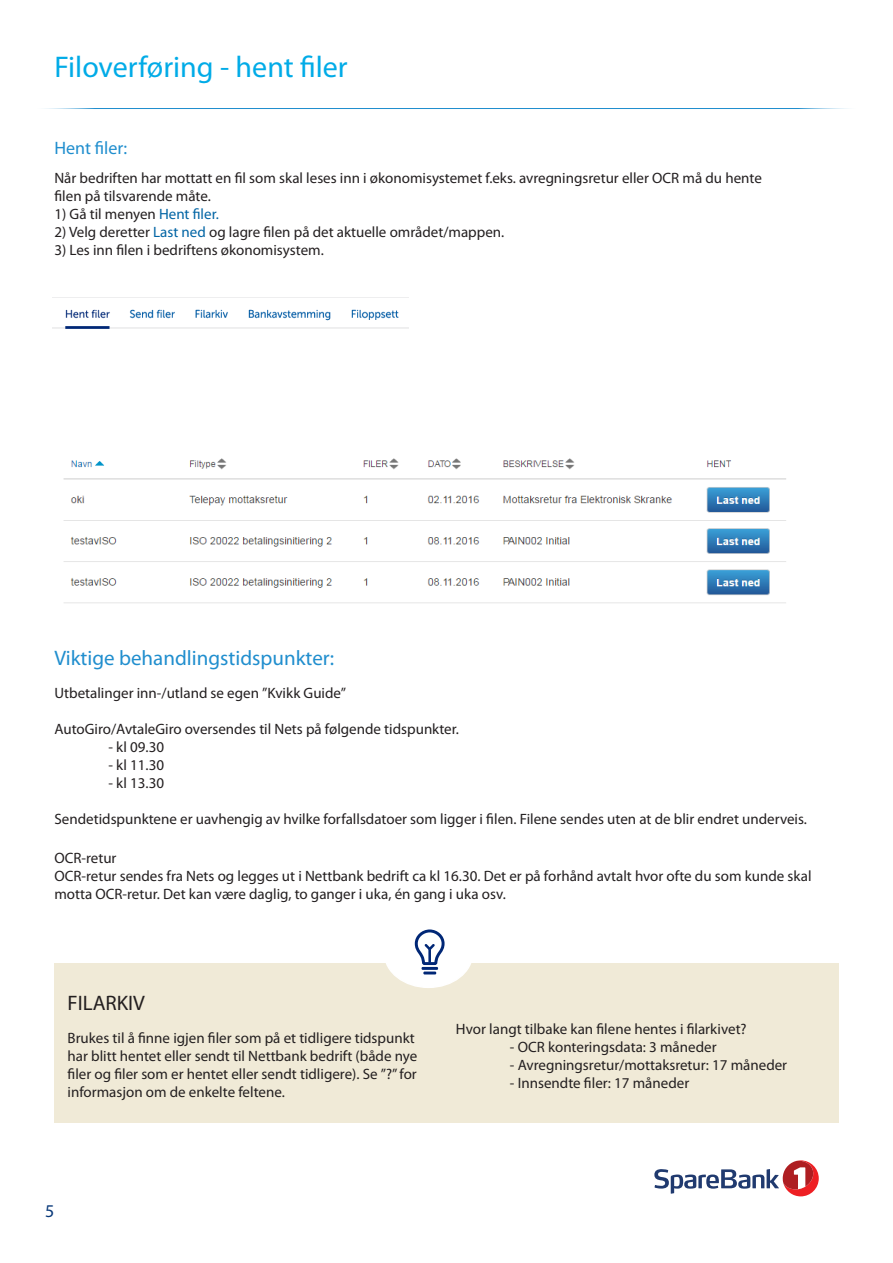
<style>
.page{position:relative;width:893px;height:1263px;background:#fff}
.page>*{position:absolute;margin:0;border:0;box-sizing:border-box;transform-origin:0 0}
.Titler{font:30px "Myriad Pro";color:#00abe7}
.Brødtekst{font:21px "Myriad Pro";color:#208ece}
.Brødtekst-2{font:21px "Myriad Pro";color:#231f20}
.Brødtekst-3{font:18px "Myriad Pro";color:#208ece}
.t1{font:18px "Myriad Pro";color:#083879}
.Brødtekst-4{font:15px/18px "Myriad Pro";color:#231f20}
.s1{color:#0064a4}
</style>
<div class="page">
<img style="left:63px;top:458px;width:723px;height:145px">
<svg style="left:654px;top:1160px;width:165px;height:37px"></svg>
<img style="left:52px;top:297px;width:357px;height:32px">
<div style="left:54px;top:963px;width:785px;height:160px;background:#f0ead7"></div>
<div style="left:385px;top:919px;width:87px;height:68px;background:#fff;border-radius:50%"></div>
<div style="left:384px;top:919px;width:89px;height:69px;border:2px solid #fff;border-radius:50%"></div>
<hr style="left:422px;top:967px;width:16px;height:3px;background:#002776">
<svg style="left:423px;top:971px;width:13px;height:3px"></svg>
<svg style="left:415px;top:930px;width:30px;height:35px"></svg>
<hr style="left:31px;top:108px;width:831px;height:1px;background:#208ece">
<p class="Titler" style="left:54px;top:48px;width:295px">Filoverføring - hent filer</p>
<p class="Brødtekst-3" style="left:54px;top:137px;width:74px">Hent filer:</p>
<p class="Brødtekst-4" style="left:54px;top:169px;width:709px">Når bedriften har mottatt en fil som skal leses inn i økonomisystemet f.eks. avregningsretur eller OCR må du hente filen på tilsvarende måte.</p>
<p class="Brødtekst-4" style="left:54px;top:205px;width:166px">1) Gå til menyen <span class="s1">Hent filer.</span></p>
<p class="Brødtekst-4" style="left:54px;top:223px;width:451px">2) Velg deretter <span class="s1">Last ned</span> og lagre filen på det aktuelle området/mappen.</p>
<p class="Brødtekst-4" style="left:54px;top:241px;width:271px">3) Les inn filen i bedriftens økonomisystem.</p>
<p class="Brødtekst" style="left:54px;top:645px;width:281px">Viktige behandlingstidspunkter:</p>
<p class="Brødtekst-4" style="left:54px;top:683px;width:293px">Utbetalinger inn-/utland se egen ”Kvikk Guide”</p>
<p class="Brødtekst-4" style="left:54px;top:719px;width:406px">AutoGiro/AvtaleGiro oversendes til Nets på følgende tidspunkter.</p>
<p class="Brødtekst-4" style="left:108px;top:737px;width:57px">- kl 09.30</p>
<p class="Brødtekst-4" style="left:108px;top:755px;width:57px">- kl 11.30</p>
<p class="Brødtekst-4" style="left:108px;top:773px;width:57px">- kl 13.30</p>
<p class="Brødtekst-4" style="left:54px;top:809px;width:754px">Sendetidspunktene er uavhengig av hvilke forfallsdatoer som ligger i filen. Filene sendes uten at de blir endret underveis.</p>
<p class="Brødtekst-4" style="left:54px;top:849px;width:64px">OCR-retur</p>
<p class="Brødtekst-4" style="left:54px;top:867px;width:759px">OCR-retur sendes fra Nets og legges ut i Nettbank bedrift ca kl 16.30. Det er på forhånd avtalt hvor ofte du som kunde skal motta OCR-retur. Det kan være daglig, to ganger i uka, én gang i uka osv.</p>
<p class="Brødtekst-2" style="left:68px;top:990px;width:79px">FILARKIV</p>
<p class="Brødtekst-4" style="left:68px;top:1028px;width:351px">Brukes til å finne igjen filer som på et tidligere tidspunkt har blitt hentet eller sendt til Nettbank bedrift (både nye filer og filer som er hentet eller sendt tidligere). Se ”?” for informasjon om de enkelte feltene.</p>
<p class="Brødtekst-4" style="left:456px;top:1020px;width:292px">Hvor langt tilbake kan filene hentes i filarkivet?</p>
<p class="Brødtekst-4" style="left:510px;top:1038px;width:208px">- OCR konteringsdata: 3 måneder</p>
<p class="Brødtekst-4" style="left:510px;top:1056px;width:279px">- Avregningsretur/mottaksretur: 17 måneder</p>
<p class="Brødtekst-4" style="left:510px;top:1074px;width:181px">- Innsendte filer: 17 måneder</p>
<p class="t1" style="left:45px;top:1200px;width:11px">5</p>
</div>
